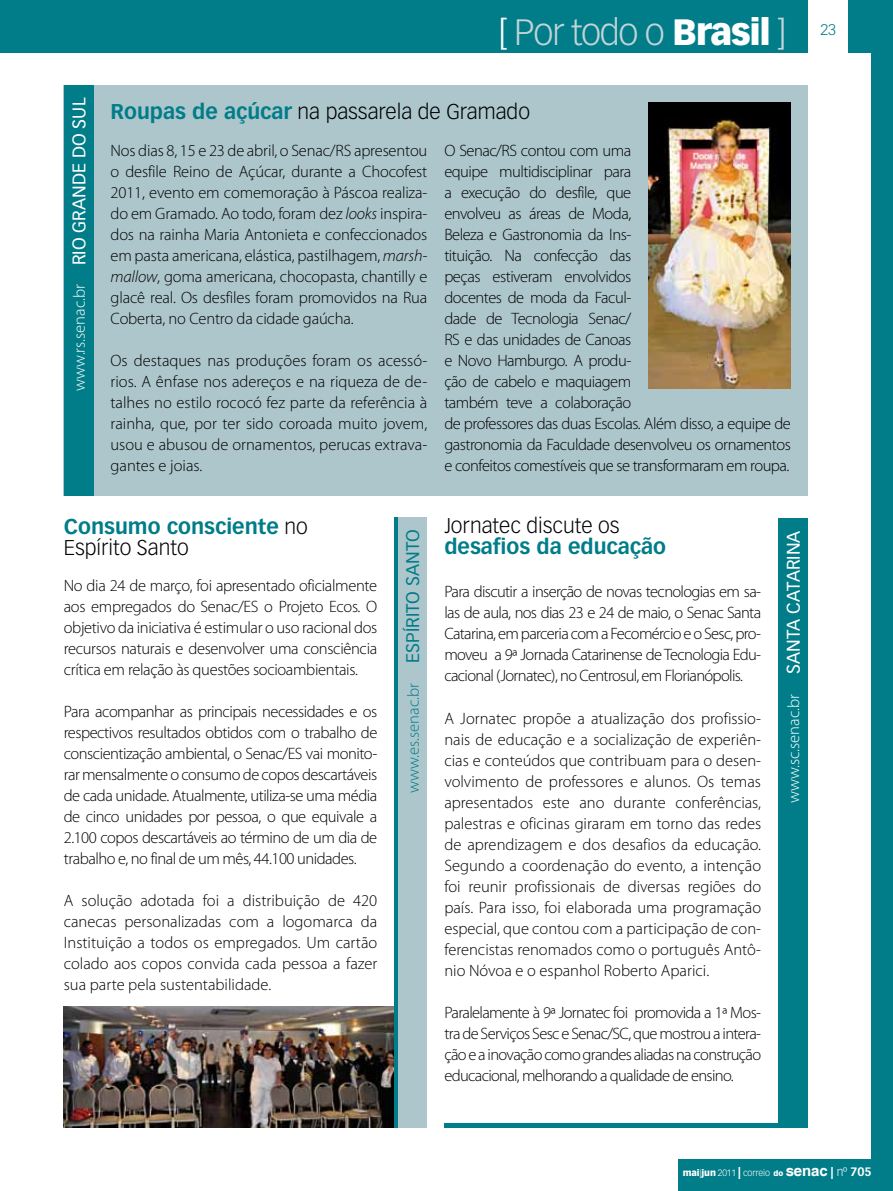
<style>
.page{position:relative;width:893px;height:1191px;background:#fff}
.page>*{position:absolute;margin:0;border:0;box-sizing:border-box;transform-origin:0 0}
.t1{font:300 36px "Vectora LH";letter-spacing:-.04em;color:#c2d4d7}
.t2{font:300 21px "Vectora LH";color:#000}
.t3{font:700 21px/21px "Vectora LH";color:#007d89}
.t4{font:18px "Vectora LH";color:#fff}
.t5{font:18px "Vectora LH";color:#007d89}
.t6{font:300 16.5px/21px "Myriad Pro";letter-spacing:-.03em;color:#000;text-align:justify}
.t7{font:300 16.5px "Myriad Pro";color:#fff}
.t8{font:300 16.5px "Myriad Pro";color:#007d89}
.t9{font:300 15px "Vectora LH";color:#007d89}
.t10{font:300 9px "Vectora LH";letter-spacing:-.01em;color:#fff}
.s1{color:#fff}
.s2{font-weight:900;color:#fff}
.s3{font-weight:700;color:#007d89}
.s4{font-style:italic}
.s5{font-weight:300;color:#000}
.s6{font-weight:900}
.s7{font-weight:900;font-size:12px}
.s8{font-weight:900;font-size:7.5px}
.s9{font-family:"Helvetica";font-weight:700;font-size:15px}
.s10{font-size:12px}
.s11{font-weight:700;font-size:12px}
</style>
<div class="page">
<div style="left:64px;top:85px;width:744px;height:410px;background:#adc6cb"></div>
<div style="left:64px;top:85px;width:30px;height:410px;background:#007d89"></div>
<img style="left:648px;top:103px;width:143px;height:285px">
<img style="left:64px;top:1006px;width:330px;height:121px">
<div style="left:678px;top:1159px;width:215px;height:32px;background:#007d89"></div>
<div style="left:848px;top:0;width:45px;height:53px;background:#007d89"></div>
<div style="left:0;top:0;width:808px;height:53px;background:#007d89"></div>
<div style="left:872px;top:0;width:21px;height:1191px;background:#007d89"></div>
<hr style="left:444px;top:1123px;width:364px;height:4px;background:#007d89">
<div style="left:778px;top:518px;width:30px;height:609px;background:#007d89"></div>
<div style="left:396px;top:517px;width:31px;height:610px;background:#adc6cb"></div>
<hr style="left:394px;top:517px;width:4px;height:610px;background:#007d89">
<p class="t4" style="left:68px;top:265px;width:169px;rotate:-90deg">RIO GRANDE DO SUL</p>
<p class="t7" style="left:70px;top:391px;width:108px;rotate:-90deg">www.rs.senac.br</p>
<h1 class="t1" style="left:498px;top:12px;width:290px"><span class="s1">[</span> Por todo o <span class="s2">Brasil</span> ]</h1>
<p class="t2" style="left:111px;top:99px;width:421px"><span class="s3">Roupas de açúcar</span> na passarela de Gramado</p>
<p class="t6" style="left:111px;top:140px;width:318px">Nos dias 8, 15 e 23 de abril, o Senac/RS apresentou o desfile Reino de Açúcar, durante a Chocofest 2011, evento em comemoração à Páscoa realiza&shy;do em Gramado. Ao todo, foram dez <span class="s4">looks</span> inspira&shy;dos na rainha Maria Antonieta e confeccionados em pasta americana, elástica, pastilhagem, <span class="s4">marsh&shy;mallow</span>, goma americana, chocopasta, chantilly e glacê real. Os desfiles foram promovidos na Rua Coberta, no Centro da cidade gaúcha.</p>
<p class="t6" style="left:111px;top:350px;width:318px">Os destaques nas produções foram os acessó&shy;rios. A ênfase nos adereços e na riqueza de de&shy;talhes no estilo rococó fez parte da referência à rainha, que, por ter sido coroada muito jovem, usou e abusou de ornamentos, perucas extrava&shy;gantes e joias.</p>
<p class="t6" style="left:444px;top:140px;width:348px;text-align:left">O Senac/RS contou com uma<br>equipe multidisciplinar para<br>a execução do desfile, que<br>envolveu as áreas de Moda,<br>Beleza e Gastronomia da Ins-<br>tituição. Na confecção das<br>peças estiveram envolvidos<br>docentes de moda da Facul-<br>dade de Tecnologia Senac/<br>RS e das unidades de Canoas<br>e Novo Hamburgo. A produ-<br>ção de cabelo e maquiagem<br>também teve a colaboração<br>de professores das duas Escolas. Além disso, a equipe de gastronomia da Faculdade desenvolveu os ornamentos e confeitos comestíveis que se transformaram em roupa.</p>
<p class="t3" style="left:64px;top:515px;width:245px">Consumo consciente <span class="s5">no<br>Espírito Santo</span></p>
<p class="t6" style="left:64px;top:575px;width:315px">No dia 24 de março, foi apresentado oficialmente aos empregados do Senac/ES o Projeto Ecos. O objetivo da iniciativa é estimular o uso racional dos recursos naturais e desenvolver uma consciência crítica em relação às questões socioambientais.</p>
<p class="t6" style="left:64px;top:701px;width:315px">Para acompanhar as principais necessidades e os respectivos resultados obtidos com o trabalho de conscientização ambiental, o Senac/ES vai monito&shy;rar mensalmente o consumo de copos descartáveis de cada unidade. Atualmente, utiliza-se uma média de cinco unidades por pessoa, o que equivale a 2.100 copos descartáveis ao término de um dia de trabalho e, no final de um mês, 44.100 unidades.</p>
<p class="t6" style="left:64px;top:890px;width:315px">A solução adotada foi a distribuição de 420 canecas personalizadas com a logomarca da Instituição a todos os empregados. Um cartão colado aos copos convida cada pessoa a fazer sua parte pela sustentabilidade.</p>
<p class="t5" style="left:402px;top:663px;width:135px;rotate:-90deg">ESPÍRITO SANTO</p>
<p class="t8" style="left:404px;top:793px;width:111px;rotate:-90deg">www.es.senac.br</p>
<p class="t2" style="left:444px;top:513px;width:177px">Jornatec discute os</p>
<p class="t3" style="left:444px;top:536px;width:223px">desafios da educação</p>
<p class="t6" style="left:444px;top:581px;width:318px">Para discutir a inserção de novas tecnologias em sa&shy;las de aula, nos dias 23 e 24 de maio, o Senac Santa Catarina, em parceria com a Fecomércio e o Sesc, pro&shy;moveu a 9ª Jornada Catarinense de Tecnologia Edu&shy;cacional (Jornatec), no Centrosul, em Florianópolis.</p>
<p class="t6" style="left:444px;top:708px;width:318px">A Jornatec propõe a atualização dos profissio&shy;nais de educação e a socialização de experiên&shy;cias e conteúdos que contribuam para o desen&shy;volvimento de professores e alunos. Os temas apresentados este ano durante conferências, palestras e oficinas giraram em torno das redes de aprendizagem e dos desafios da educação.<br>Segundo a coordenação do evento, a intenção foi reunir profissionais de diversas regiões do país. Para isso, foi elaborada uma programação especial, que contou com a participação de con&shy;ferencistas renomados como o português Antô&shy;nio Nóvoa e o espanhol Roberto Aparici.</p>
<p class="t6" style="left:444px;top:1002px;width:318px">Paralelamente à 9ª Jornatec foi promovida a 1ª Mos&shy;tra de Serviços Sesc e Senac/SC, que mostrou a intera&shy;ção e a inovação como grandes aliadas na construção educacional, melhorando a qualidade de ensino.</p>
<p class="t4" style="left:783px;top:673px;width:144px;rotate:-90deg">SANTA CATARINA</p>
<p class="t7" style="left:785px;top:803px;width:111px;rotate:-90deg">www.sc.senac.br</p>
<p class="t9" style="left:820px;top:21px;width:17px">23</p>
<p class="t10" style="left:683px;top:1167px;width:191px"><span class="s6">mai</span>|<span class="s6">jun</span> 2011 <span class="s7">|</span> correio <span class="s8">do</span> <span class="s9">senac</span> <span class="s7">|</span> <span class="s10">nº</span> <span class="s11">705</span></p>
</div>
